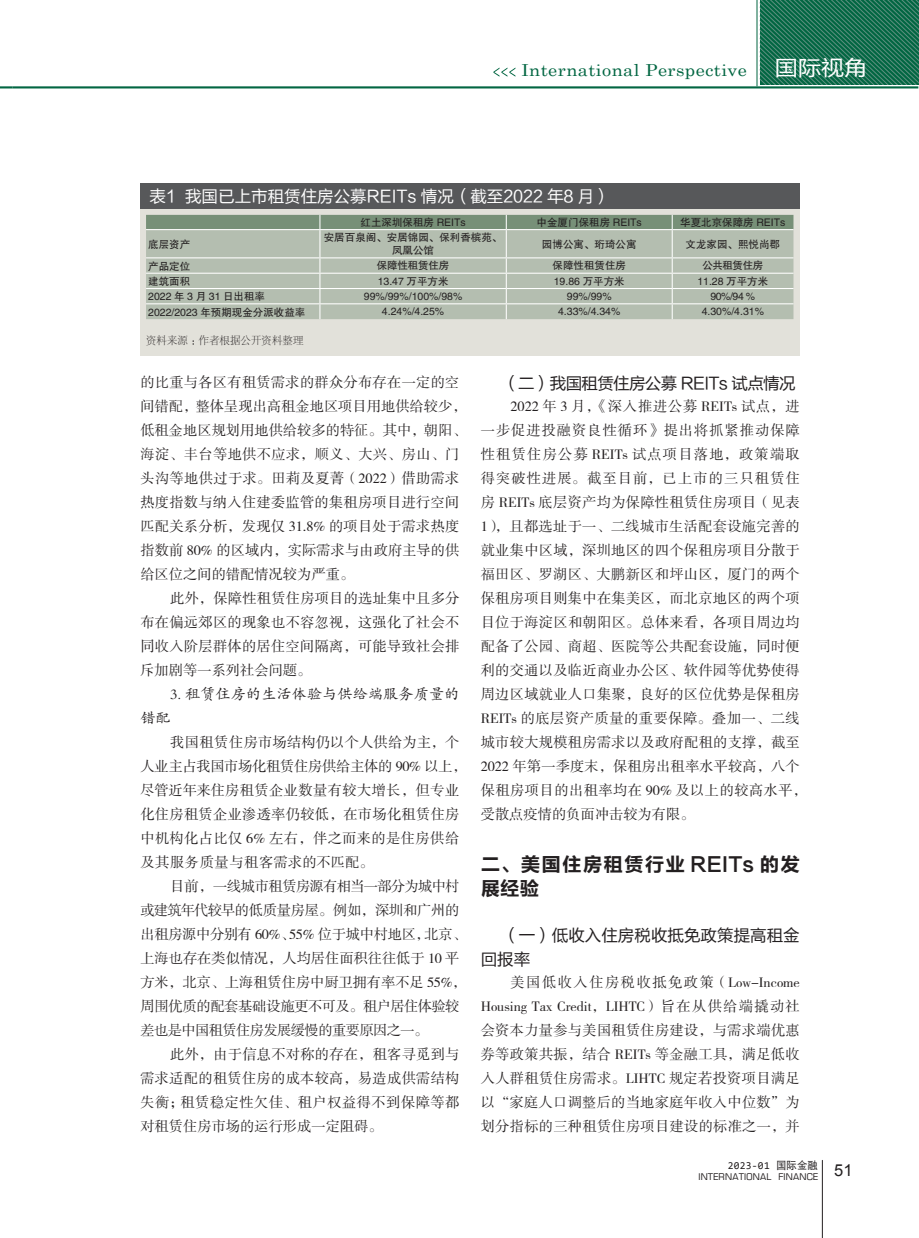
<style>
.page{position:relative;width:919px;height:1238px;background:#fff}
.page>*{position:absolute;margin:0;border:0;box-sizing:border-box;transform-origin:0 0}
.t1{font:21px "FZLTHJW GB1 0";color:#fff;scale:1.1 1}
.一级小标题{font:19.5px/24px "FZLTCHK GBK1 0";letter-spacing:.06em;color:#231f20}
._5_图表标题{font:16.5px "FZLTHK GBK1 0";color:#fff}
.t2{font:16.5px "Century Schoolbook";letter-spacing:.025em;color:#026642;scale:1.1 1}
.二级小标题{font:16.5px/24px "FZLTHK GBK1 0";color:#231f20}
.二级小标题-2{font:16.5px "FZLTHK GBK1 0";letter-spacing:-.04em;color:#231f20}
.三级小标题{font:15px/24px "FZKTJW GB1 0";letter-spacing:.015em;color:#231f20}
._4_正文{font:14.25px/24px "FZSSJW GB1 0";letter-spacing:.02em;color:#231f20}
._4_正文-2{font:14.25px/24px "FZSSJW GB1 0";letter-spacing:-.02em;color:#231f20}
.表文字居中{font:10.5px/13.5px "FZHTJW GB1 0";color:#231f20;text-align:center}
.资料来源{font:10.5px "FZSYJW GB1 0";color:#231f20}
.t3{font:10.5px "Consolas";letter-spacing:.025em;color:#231f20}
.表文字居中-2{font:10.5px "FZHTJW GB1 0";letter-spacing:-.02em;color:#231f20}
.t4{font:9px "Eurostile";letter-spacing:.025em;color:#231f20}
.s1{font-family:"DFP Hei W5 GB"}
</style>
<div class="page">
<svg style="left:759px;top:0;width:160px;height:85px;background:#1f7355"></svg>
<svg style="left:0;top:86px;width:13px;height:2px"></svg>
<svg style="left:493px;top:68px;width:22px;height:9px"></svg>
<hr style="left:13px;top:86px;width:905px;height:2px;background:#026642">
<hr style="left:756px;top:0;width:1px;height:86px;background:#026642">
<hr style="left:822px;top:1160px;width:1px;height:77px;background:#231f20">
<div style="left:140px;top:198px;width:659px;height:157px;background:#e2e1da"></div>
<div style="left:140px;top:183px;width:659px;height:25px;background:#57585a"></div>
<svg style="left:146px;top:215px;width:647px;height:104px;background:#afbbac"></svg>
<hr style="left:506px;top:229px;width:166px;height:1px;background:#fff">
<hr style="left:672px;top:229px;width:121px;height:1px;background:#fff">
<p class="t2" style="left:521px;top:56px;width:206px">International Perspective</p>
<h1 class="t1" style="left:774px;top:56px;width:85px">国际视角</h1>
<p class="_5_图表标题" style="left:149px;top:187px;width:463px">表1 我国已上市租赁住房公募REITs 情况（截至2022 年8 月）</p>
<p class="表文字居中" style="left:360px;top:216px;width:107px">红土深圳保租房 REITs</p>
<p class="表文字居中" style="left:536px;top:216px;width:107px">中金厦门保租房 REITs</p>
<p class="表文字居中" style="left:680px;top:216px;width:107px">华夏北京保障房 REITs</p>
<p class="表文字居中" style="left:148px;top:237px;width:43px">底层资产</p>
<p class="表文字居中" style="left:324px;top:230px;width:180px">安居百泉阁、安居锦园、保利香槟苑、凤凰公馆</p>
<p class="表文字居中" style="left:542px;top:237px;width:96px">园博公寓、珩琦公寓</p>
<p class="表文字居中" style="left:685px;top:237px;width:96px">文龙家园、熙悦尚郡</p>
<p class="表文字居中" style="left:148px;top:259px;width:43px">产品定位</p>
<p class="表文字居中-2" style="left:377px;top:260px;width:74px">保障性租赁住房</p>
<p class="表文字居中" style="left:552px;top:259px;width:75px">保障性租赁住房</p>
<p class="表文字居中" style="left:702px;top:259px;width:62px">公共租赁住房</p>
<p class="表文字居中" style="left:148px;top:274px;width:43px">建筑面积</p>
<p class="表文字居中" style="left:377px;top:274px;width:72px">13.47 万平方米</p>
<p class="表文字居中" style="left:553px;top:274px;width:72px">19.86 万平方米</p>
<p class="表文字居中" style="left:697px;top:274px;width:72px">11.28 万平方米</p>
<p class="表文字居中" style="left:148px;top:290px;width:118px">2022 年 3 月 31 日出租率</p>
<p class="表文字居中" style="left:364px;top:290px;width:100px">99%/99%/100%/98%</p>
<p class="表文字居中" style="left:566px;top:290px;width:46px">99%/99%</p>
<p class="表文字居中" style="left:710px;top:290px;width:46px">90%/94 %</p>
<p class="表文字居中" style="left:148px;top:305px;width:159px">2022/2023 年预期现金分派收益率</p>
<p class="表文字居中" style="left:382px;top:305px;width:64px">4.24%/4.25%</p>
<p class="表文字居中" style="left:558px;top:305px;width:64px">4.33%/4.34%</p>
<p class="表文字居中" style="left:701px;top:305px;width:64px">4.30%/4.31%</p>
<p class="资料来源" style="left:146px;top:335px;width:159px">资料来源：作者根据公开资料整理</p>
<p class="_4_正文" style="left:140px;top:370px;width:328px">的比重与各区有租赁需求的群众分布存在一定的空间错配，整体呈现出高租金地区项目用地供给较少，低租金地区规划用地供给较多的特征。其中，朝阳、海淀、丰台等地供不应求，顺义、大兴、房山、门头沟等地供过于求。田莉及夏菁（2022）借助需求热度指数与纳入住建委监管的集租房项目进行空间匹配关系分析，发现仅 31.8% 的项目处于需求热度指数前 80% 的区域内，实际需求与由政府主导的供给区位之间的错配情况较为严重。</p>
<p class="_4_正文" style="left:140px;top:586px;width:320px;text-align:justify;text-indent:30px">此外，保障性租赁住房项目的选址集中且多分布在偏远郊区的现象也不容忽视，这强化了社会不同收入阶层群体的居住空间隔离，可能导致社会排斥加剧等一系列社会问题。</p>
<p class="三级小标题" style="left:140px;top:682px;width:320px;text-indent:30px">3. 租赁住房的生活体验与供给端服务质量的错配</p>
<p class="_4_正文" style="left:140px;top:730px;width:328px;text-indent:30px">我国租赁住房市场结构仍以个人供给为主，个人业主占我国市场化租赁住房供给主体的 90% 以上，尽管近年来住房租赁企业数量有较大增长，但专业化住房租赁企业渗透率仍较低，在市场化租赁住房中机构化占比仅 6% 左右，伴之而来的是住房供给及其服务质量与租客需求的不匹配。</p>
<p class="_4_正文-2" style="left:140px;top:874px;width:328px;text-indent:30px">目前，一线城市租赁房源有相当一部分为城中村或建筑年代较早的低质量房屋。例如，深圳和广州的出租房源中分别有 60%、55% 位于城中村地区，北京、上海也存在类似情况，人均居住面积往往低于 10 平方米，北京、上海租赁住房中厨卫拥有率不足 55%，周围优质的配套基础设施更不可及。租户居住体验较差也是中国租赁住房发展缓慢的重要原因之一。</p>
<p class="_4_正文" style="left:140px;top:1042px;width:320px;text-align:justify;text-indent:30px">此外，由于信息不对称的存在，租客寻觅到与需求适配的租赁住房的成本较高，易造成供需结构失衡；租赁稳定性欠佳、租户权益得不到保障等都对租赁住房市场的运行形成一定阻碍。</p>
<p class="二级小标题-2" style="left:502px;top:374px;width:295px">（二）我国租赁住房公募 REITs 试点情况</p>
<p class="_4_正文" style="left:480px;top:394px;width:328px;text-indent:30px">2022 年 3 月，《深入推进公募 REITs 试点，进一步促进投融资良性循环》提出将抓紧推动保障性租赁住房公募 REITs 试点项目落地，政策端取得突破性进展。截至目前，已上市的三只租赁住房 REITs 底层资产均为保障性租赁住房项目（见表<br>1），且都选址于一、二线城市生活配套设施完善的就业集中区域，深圳地区的四个保租房项目分散于福田区、罗湖区、大鹏新区和坪山区，厦门的两个保租房项目则集中在集美区，而北京地区的两个项目位于海淀区和朝阳区。总体来看，各项目周边均配备了公园、商超、医院等公共配套设施，同时便利的交通以及临近商业办公区、软件园等优势使得周边区域就业人口集聚，良好的区位优势是保租房<br>REITs 的底层资产质量的重要保障。叠加一、二线城市较大规模租房需求以及政府配租的支撑，截至<br>2022 年第一季度末，保租房出租率水平较高，八个保租房项目的出租率均在 90% 及以上的较高水平，受散点疫情的负面冲击较为有限。</p>
<p class="一级小标题" style="left:480px;top:853px;width:320px">二、美国住房租赁行业 REITs 的发展经验</p>
<p class="二级小标题" style="left:480px;top:923px;width:320px;text-indent:22px">（一）低收入住房税收抵免政策提高租金回报率</p>
<p class="_4_正文" style="left:480px;top:970px;width:320px;text-align:justify;text-indent:30px">美国低收入住房税收抵免政策（Low-Income Housing Tax Credit，LIHTC）旨在从供给端撬动社会资本力量参与美国租赁住房建设，与需求端优惠券等政策共振，结合 REITs 等金融工具，满足低收入人群租赁住房需求。LIHTC 规定若投资项目满足以“家庭人口调整后的当地家庭年收入中位数”为划分指标的三种租赁住房项目建设的标准之一，并</p>
<p class="t3" style="left:727px;top:1158px;width:92px">2023-01 <span class="s1">国际金融</span></p>
<p class="t4" style="left:698px;top:1171px;width:156px">INTERNATIONAL FINANCE <sup>51</sup></p>
</div>
